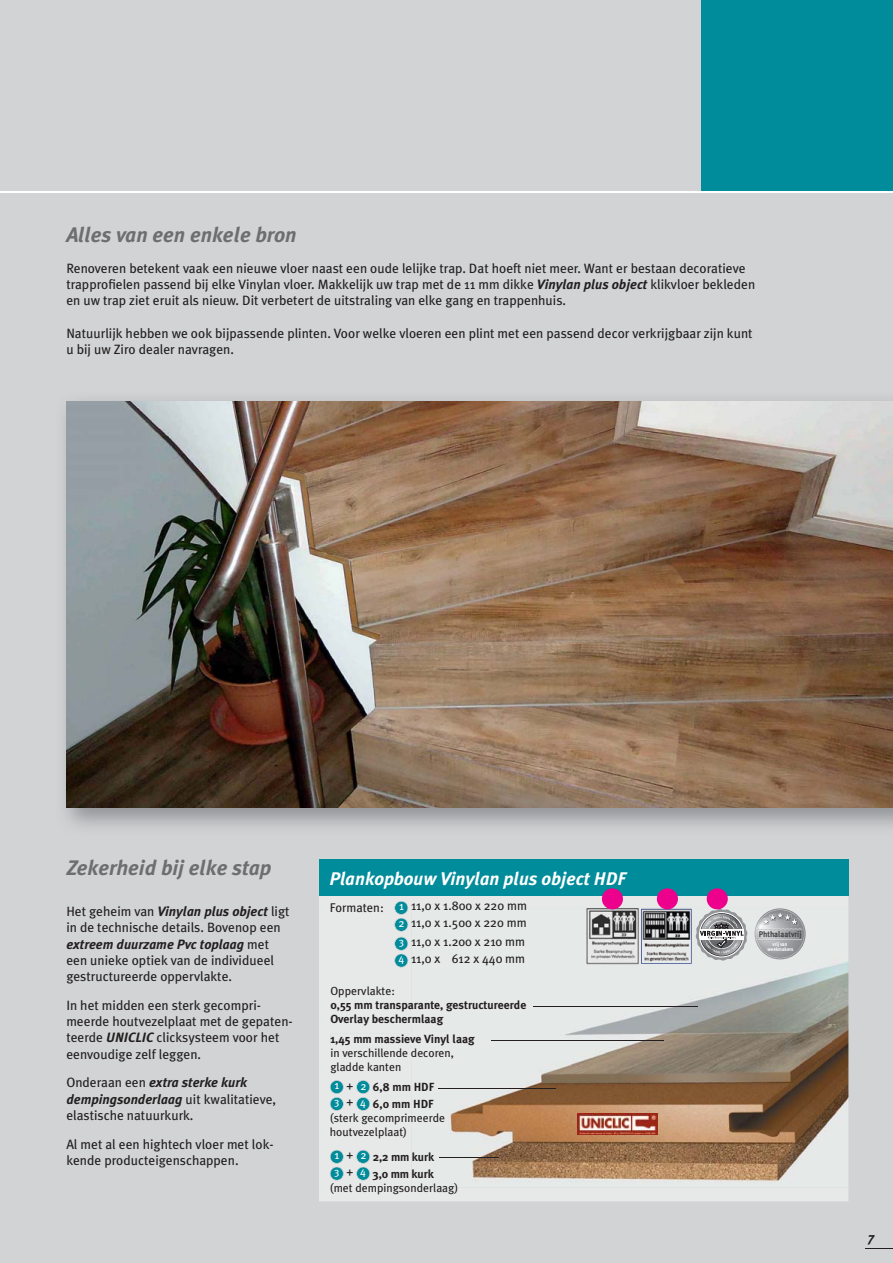
<style>
.page{position:relative;width:893px;height:1263px;background:#d1d3d4}
.page>*{position:absolute;margin:0;border:0;box-sizing:border-box;transform-origin:0 0}
.t1{font:italic 700 21px "Meta Plus";color:#6d6e70}
.t2{font:italic 700 18.3px "Meta Plus";color:#fff}
.t3{font:13.5px/16.2px "Meta Plus";color:#231f20}
.t4{font:italic 700 13.5px "Meta Plus";color:#231f20}
.t5{font:12.6px/16.8px "Meta Plus";color:#231f20;text-align:right}
.t6{font:700 11.7px/16.8px "Meta Plus";color:#231f20}
.t7{font:11.7px/14.1px "Meta Plus";color:#231f20}
.t8{font:700 8.25px "Meta Plus";color:#404041;scale:.92 1}
.t9{font:700 5.25px/5.1px "Meta Plus";color:#fff;text-align:center;scale:.92 1}
.s1{font-weight:700;font-style:italic}
.s2{font-size:11.7px;color:#fff}
.s3{font-size:11.25px;color:#fff}
.s4{font-size:10.2px;color:#fff}
.s5{font-size:10.65px;color:#fff}
.s6{font-weight:400;color:#fff}
.s7{font-weight:400;font-size:12.6px}
.s8{font-weight:400;font-size:11.25px;color:#fff}
</style>
<div class="page">
<div style="left:702px;top:0;width:191px;height:191px;background:#008c9a"></div>
<img style="left:66px;top:401px;width:827px;height:407px">
<svg style="left:865px;top:1248px;width:28px;height:1px"></svg>
<div style="left:319px;top:896px;width:529px;height:305px;background:#e7e8e8"></div>
<div style="left:331px;top:1000px;width:80px;height:11px;background:#e7e8e8"></div>
<div style="left:331px;top:1014px;width:80px;height:11px;background:#e7e8e8"></div>
<div style="left:331px;top:1034px;width:80px;height:11px;background:#e7e8e8"></div>
<div style="left:331px;top:1048px;width:80px;height:10px;background:#e7e8e8"></div>
<div style="left:319px;top:859px;width:529px;height:37px;background:#008c9a"></div>
<img style="left:411px;top:907px;width:437px;height:280px">
<img style="left:411px;top:1000px;width:115px;height:11px">
<img style="left:411px;top:1014px;width:32px;height:11px">
<img style="left:411px;top:1034px;width:64px;height:11px">
<img style="left:411px;top:1048px;width:43px;height:10px">
<hr style="left:533px;top:1006px;width:164px;height:1px;background:#231f20">
<hr style="left:491px;top:1040px;width:173px;height:1px;background:#231f20">
<svg style="left:696px;top:909px;width:51px;height:51px;background:#aaabac"></svg>
<img style="left:585px;top:909px;width:53px;height:56px">
<img style="left:641px;top:909px;width:51px;height:55px">
<hr style="left:439px;top:1157px;width:59px;height:1px;background:#231f20">
<svg style="left:394px;top:901px;width:14px;height:66px"></svg>
<svg style="left:330px;top:1080px;width:14px;height:31px"></svg>
<svg style="left:356px;top:1080px;width:14px;height:31px"></svg>
<svg style="left:330px;top:1150px;width:14px;height:30px"></svg>
<svg style="left:356px;top:1150px;width:14px;height:30px"></svg>
<img style="left:578px;top:1114px;width:79px;height:21px">
<hr style="left:438px;top:1088px;width:118px;height:1px;background:#231f20">
<div style="left:602px;top:888px;width:21px;height:21px;background:#ec008c;border-radius:50%"></div>
<div style="left:657px;top:888px;width:21px;height:21px;background:#ec008c;border-radius:50%"></div>
<div style="left:707px;top:888px;width:21px;height:21px;background:#ec008c;border-radius:50%"></div>
<hr style="left:0;top:191px;width:893px;height:2px;background:#fff">
<svg style="left:755px;top:908px;width:51px;height:51px;background:#b6b8ba"></svg>
<h1 class="t1" style="left:66px;top:226px;width:232px">Alles van een enkele bron</h1>
<p class="t3" style="left:66px;top:260px;width:690px">Renoveren betekent vaak een nieuwe vloer naast een oude lelijke trap. Dat hoeft niet meer. Want er bestaan decoratieve trapprofielen passend bij elke Vinylan vloer. Makkelijk uw trap met de 11 mm dikke <span class="s1">Vinylan plus object</span> klikvloer bekleden en uw trap ziet eruit als nieuw. Dit verbetert de uitstraling van elke gang en trappenhuis.</p>
<p class="t3" style="left:66px;top:325px;width:688px">Natuurlijk hebben we ook bijpassende plinten. Voor welke vloeren een plint met een passend decor verkrijgbaar zijn kunt u bij uw Ziro dealer navragen.</p>
<h1 class="t1" style="left:66px;top:859px;width:207px">Zekerheid bij elke stap</h1>
<p class="t3" style="left:66px;top:904px;width:225px">Het geheim van <span class="s1">Vinylan plus object</span> ligt in de technische details. Bovenop een <span class="s1">extreem duurzame Pvc toplaag</span> met een unieke optiek van de individueel gestructureerde oppervlakte.</p>
<p class="t3" style="left:66px;top:997px;width:228px">In het midden een sterk gecompri&shy;meerde houtvezelplaat met de gepaten&shy;teerde <span class="s1">UNICLIC</span> clicksysteem voor het eenvoudige zelf leggen.</p>
<p class="t3" style="left:66px;top:1075px;width:211px">Onderaan een <span class="s1">extra sterke kurk dempingsonderlaag</span> uit kwalitatieve, elastische natuurkurk.</p>
<p class="t3" style="left:66px;top:1136px;width:209px">Al met al een hightech vloer met lok&shy;kende producteigenschappen.</p>
<h2 class="t2" style="left:330px;top:871px;width:298px">Plankopbouw Vinylan plus object HDF</h2>
<p class="t5" style="left:330px;top:898px;width:199px">Formaten: <span class="s2">1</span> 11,0 x 1.800 x 220 mm<br><span class="s3">2</span> 11,0 x 1.500 x 220 mm</p>
<p class="t5" style="left:398px;top:934px;width:128px;text-align:left"><span class="s4">3</span> 11,0 x 1.200 x 210 mm<br><span class="s5">4</span> 11,0 x 612 x 440 mm</p>
<p class="t7" style="left:330px;top:984px;width:66px">Oppervlakte:</p>
<p class="t6" style="left:330px;top:998px;width:197px;line-height:14.1px">0,55 mm transparante, gestructureerde<br>Overlay beschermlaag</p>
<p class="t6" style="left:330px;top:1031px;width:146px">1,45 mm massieve Vinyl laag</p>
<p class="t7" style="left:330px;top:1046px;width:125px">in verschillende decoren, gladde kanten</p>
<p class="t6" style="left:334px;top:1079px;width:102px"><span class="s6">1</span> <span class="s7">+</span> <span class="s8">2</span> 6,8 mm HDF<br><sup>3</sup> <span class="s7">+</span> <sup>4</sup> 6,0 mm HDF</p>
<p class="t7" style="left:330px;top:1111px;width:117px">(sterk gecomprimeerde houtvezelplaat)</p>
<p class="t6" style="left:334px;top:1149px;width:101px"><span class="s6">1</span> <span class="s7">+</span> <span class="s8">2</span> 2,2 mm kurk<br><sup>3</sup> <span class="s7">+</span> <sup>4</sup> 3,0 mm kurk</p>
<p class="t7" style="left:330px;top:1181px;width:130px">(met dempingsonderlaag)</p>
<p class="t8" style="left:759px;top:930px;width:48px">Phthalaatvrij</p>
<p class="t9" style="left:767px;top:942px;width:30px">vrij van weekmakers</p>
<p class="t4" style="left:868px;top:1231px;width:8px">7</p>
</div>
